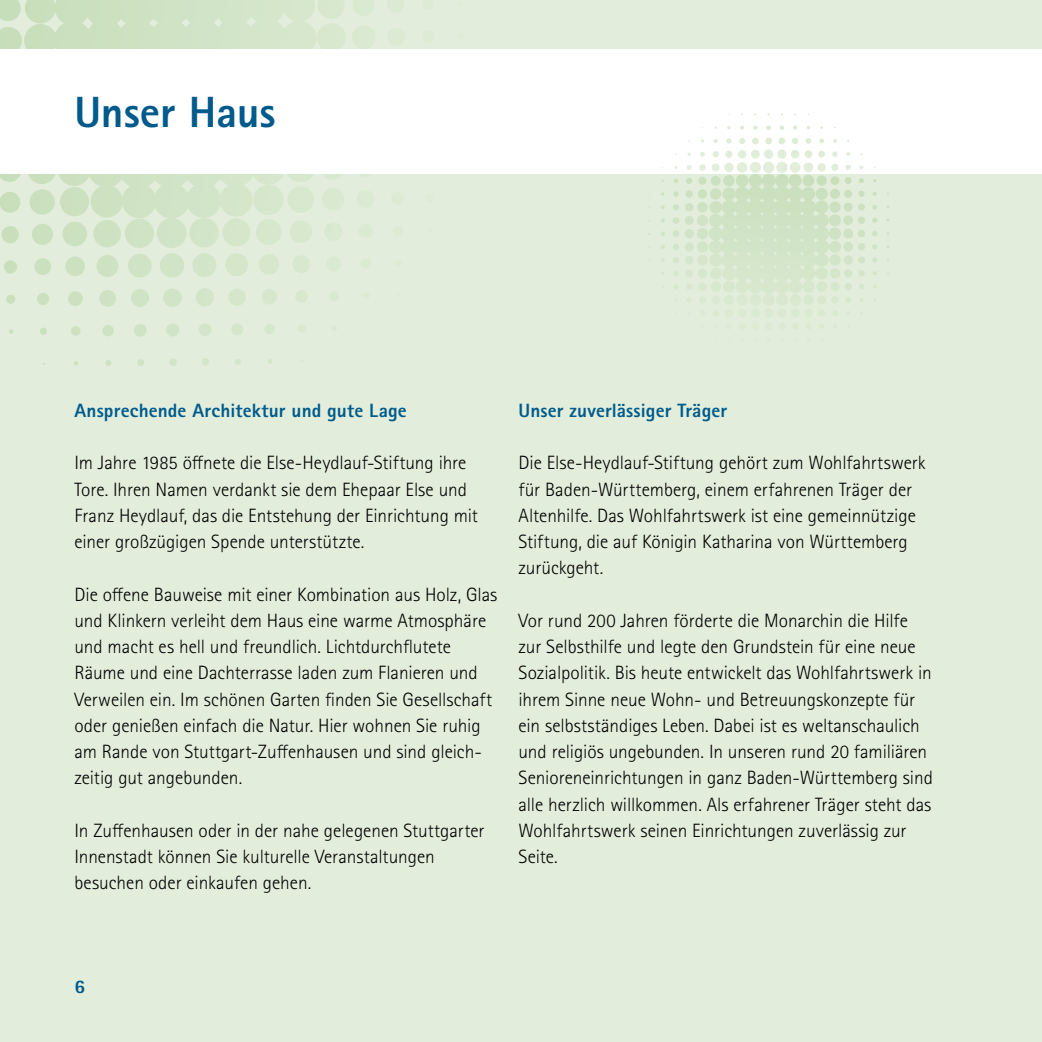
<style>
.page{position:relative;width:1042px;height:1042px;background:#e2eedb}
.page>*{position:absolute;margin:0;border:0;box-sizing:border-box;transform-origin:0 0}
.t1{font:800 43.75px "Rotis Sans Serif Std";letter-spacing:-.005em;color:#005a8b}
.t2{font:300 19.25px/26.2px "Rotis Sans Serif Std";letter-spacing:-.005em;color:#000}
.t3{font:800 19.25px "Rotis Sans Serif Std";letter-spacing:.005em;color:#005a8b}
</style>
<div class="page">
<svg style="left:0;top:0;width:494px;height:366px"></svg>
<div style="left:0;top:50px;width:1042px;height:124px;background:#fff"></div>
<svg style="left:648px;top:113px;width:242px;height:201px"></svg>
<h1 class="t1" style="left:74px;top:85px;width:203px">Unser Haus</h1>
<p class="t3" style="left:74px;top:398px;width:334px">Ansprechende Architektur und gute Lage</p>
<p class="t2" style="left:74px;top:450px;width:405px">Im Jahre 1985 öffnete die Else-Heydlauf-Stiftung ihre Tore. Ihren Namen verdankt sie dem Ehepaar Else und Franz Heydlauf, das die Entstehung der Einrichtung mit einer großzügigen Spende unterstützte.</p>
<p class="t2" style="left:74px;top:581px;width:424px">Die offene Bauweise mit einer Kombination aus Holz, Glas und Klinkern verleiht dem Haus eine warme Atmosphäre und macht es hell und freundlich. Lichtdurchflutete Räume und eine Dachterrasse laden zum Flanieren und Verweilen ein. Im schönen Garten finden Sie Gesellschaft oder genießen einfach die Natur. Hier wohnen Sie ruhig am Rande von Stuttgart-Zuffenhausen und sind gleich&shy;zeitig gut angebunden.</p>
<p class="t2" style="left:74px;top:817px;width:412px">In Zuffenhausen oder in der nahe gelegenen Stuttgarter<br>Innenstadt können Sie kulturelle Veranstaltungen besuchen oder einkaufen gehen.</p>
<p class="t3" style="left:518px;top:398px;width:210px">Unser zuverlässiger Träger</p>
<p class="t2" style="left:518px;top:450px;width:409px">Die Else-Heydlauf-Stiftung gehört zum Wohlfahrtswerk für Baden-Württemberg, einem erfahrenen Träger der Altenhilfe. Das Wohlfahrtswerk ist eine gemeinnützige Stiftung, die auf Königin Katharina von Württemberg zurückgeht.</p>
<p class="t2" style="left:518px;top:607px;width:416px">Vor rund 200 Jahren förderte die Monarchin die Hilfe zur Selbsthilfe und legte den Grundstein für eine neue Sozialpolitik. Bis heute entwickelt das Wohlfahrtswerk in ihrem Sinne neue Wohn- und Betreuungskonzepte für ein selbstständiges Leben. Dabei ist es weltanschaulich und religiös ungebunden. In unseren rund 20 familiären Senioreneinrichtungen in ganz Baden-Württemberg sind alle herzlich willkommen. Als erfahrener Träger steht das Wohlfahrtswerk seinen Einrichtungen zuverlässig zur Seite.</p>
<p class="t3" style="left:74px;top:974px;width:12px">6</p>
</div>
